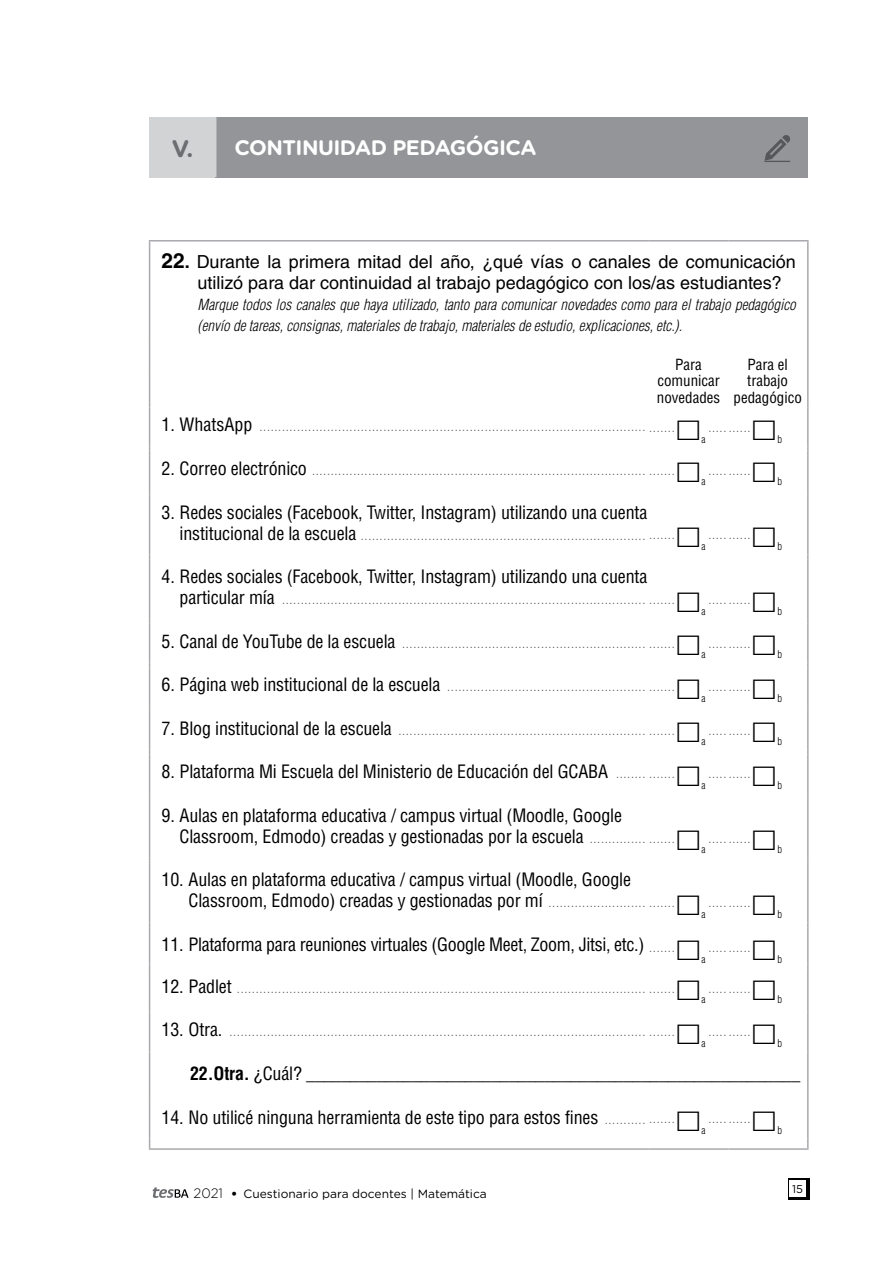
<style>
.page{position:relative;width:893px;height:1263px;background:#fff}
.page>*{position:absolute;margin:0;border:0;box-sizing:border-box;transform-origin:0 0}
.t1{font:700 21px "Gotham Rounded";letter-spacing:-.025em;color:#fff}
.t2{font:condensed 18px/21px "Helvetica LT Std";letter-spacing:-.01em;color:#000}
.t3{font:18px/21px "Helvetica LT Std";color:#000}
.t4{font:italic 300 condensed 15px/21px "Helvetica LT Std";color:#000}
.t5{font:condensed 15px/16.5px "Helvetica LT Std";color:#000;text-align:center}
.t6{font:300 13.65px "Gotham Rounded";color:#000}
.t7{font:300 13.5px "Helvetica LT Std";color:#58595b}
.t8{font:12px "Gotham Rounded";color:#000}
.t9{font:11.25px "Gotham Rounded";color:#000}
.t10{font:300 condensed 10.5px "Helvetica LT Std";color:#000}
.s1{font-size:24px;color:#6d6e71}
.s2{font-weight:700;font-size:21px}
.s3{font-weight:700}
.s4{font-weight:400;font-stretch:condensed;font-size:18px;color:#000}
.s5{font-weight:300;font-stretch:normal;font-size:13.5px;color:#58595b}
.s6{font-family:"Helvetica LT Std";font-weight:700}
</style>
<div class="page">
<div style="left:789px;top:1178px;width:21px;height:21px;background:#000"></div>
<div style="left:789px;top:1180px;width:17px;height:17px;background:#fff"></div>
<svg style="left:153px;top:1187px;width:35px;height:11px"></svg>
<div style="left:149px;top:117px;width:67px;height:60px;background:#d1d3d4"></div>
<div style="left:216px;top:117px;width:592px;height:60px;background:#939598"></div>
<hr style="left:149px;top:240px;width:500px;height:2px;background:#a7a9ac">
<hr style="left:149px;top:242px;width:1px;height:101px;background:#a7a9ac">
<hr style="left:649px;top:240px;width:79px;height:2px;background:#a7a9ac">
<hr style="left:728px;top:240px;width:81px;height:2px;background:#a7a9ac">
<hr style="left:807px;top:242px;width:2px;height:101px;background:#a7a9ac">
<hr style="left:149px;top:343px;width:1px;height:30px;background:#a7a9ac">
<hr style="left:807px;top:343px;width:2px;height:30px;background:#a7a9ac">
<hr style="left:807px;top:373px;width:2px;height:30px;background:#a7a9ac">
<hr style="left:149px;top:373px;width:1px;height:30px;background:#a7a9ac">
<hr style="left:149px;top:407px;width:1px;height:39px;background:#a7a9ac">
<hr style="left:807px;top:407px;width:2px;height:39px;background:#a7a9ac">
<hr style="left:149px;top:450px;width:1px;height:40px;background:#a7a9ac">
<hr style="left:807px;top:450px;width:2px;height:40px;background:#a7a9ac">
<hr style="left:149px;top:494px;width:1px;height:60px;background:#a7a9ac">
<hr style="left:807px;top:494px;width:2px;height:60px;background:#a7a9ac">
<hr style="left:149px;top:559px;width:1px;height:60px;background:#a7a9ac">
<hr style="left:807px;top:559px;width:2px;height:60px;background:#a7a9ac">
<hr style="left:149px;top:624px;width:1px;height:39px;background:#a7a9ac">
<hr style="left:807px;top:624px;width:2px;height:39px;background:#a7a9ac">
<hr style="left:149px;top:667px;width:1px;height:39px;background:#a7a9ac">
<hr style="left:807px;top:667px;width:2px;height:39px;background:#a7a9ac">
<hr style="left:149px;top:711px;width:1px;height:39px;background:#a7a9ac">
<hr style="left:807px;top:711px;width:2px;height:39px;background:#a7a9ac">
<hr style="left:149px;top:754px;width:1px;height:39px;background:#a7a9ac">
<hr style="left:807px;top:754px;width:2px;height:39px;background:#a7a9ac">
<hr style="left:149px;top:799px;width:1px;height:59px;background:#a7a9ac">
<svg style="left:807px;top:793px;width:2px;height:6px"></svg>
<hr style="left:807px;top:799px;width:2px;height:59px;background:#a7a9ac">
<hr style="left:149px;top:861px;width:1px;height:61px;background:#a7a9ac">
<hr style="left:807px;top:861px;width:2px;height:61px;background:#a7a9ac">
<hr style="left:149px;top:927px;width:1px;height:37px;background:#a7a9ac">
<hr style="left:807px;top:927px;width:2px;height:37px;background:#a7a9ac">
<hr style="left:149px;top:969px;width:1px;height:39px;background:#a7a9ac">
<hr style="left:807px;top:969px;width:2px;height:39px;background:#a7a9ac">
<hr style="left:149px;top:1012px;width:1px;height:39px;background:#a7a9ac">
<hr style="left:807px;top:1012px;width:2px;height:39px;background:#a7a9ac">
<hr style="left:149px;top:1051px;width:1px;height:44px;background:#a7a9ac">
<hr style="left:807px;top:1051px;width:2px;height:44px;background:#a7a9ac">
<hr style="left:149px;top:1099px;width:1px;height:39px;background:#a7a9ac">
<hr style="left:807px;top:1099px;width:2px;height:39px;background:#a7a9ac">
<svg style="left:807px;top:1138px;width:2px;height:10px"></svg>
<hr style="left:149px;top:1148px;width:500px;height:2px;background:#a7a9ac">
<hr style="left:649px;top:1148px;width:79px;height:2px;background:#a7a9ac">
<hr style="left:728px;top:1148px;width:81px;height:2px;background:#a7a9ac">
<svg style="left:764px;top:135px;width:26px;height:27px"></svg>
<h1 class="t1" style="left:172px;top:133px;width:366px"><span class="s1">V.</span> CONTINUIDAD PEDAGÓGICA</h1>
<h2 class="t3" style="left:198px;top:251px;width:600px;text-indent:-36px"><span class="s2">22</span><span class="s3">.</span> Durante la primera mitad del año, ¿qué vías o canales de comunicación utilizó para dar continuidad al trabajo pedagógico con los/as estudiantes?</h2>
<p class="t4" style="left:198px;top:294px;width:600px">Marque todos los canales que haya utilizado, tanto para comunicar novedades como para el trabajo pedagógico (envío de tareas, consignas, materiales de trabajo, materiales de estudio, explicaciones, etc.).</p>
<p class="t5" style="left:657px;top:356px;width:65px">Para comunicar novedades</p>
<p class="t5" style="left:733px;top:356px;width:70px">Para el trabajo pedagógico</p>
<p class="t7" style="left:162px;top:418px;width:515px"><span class="s4">1. WhatsApp</span> ....................................................................................................... .......</p>
<p class="t10" style="left:702px;top:432px;width:6px">a</p>
<p class="t7" style="left:708px;top:419px;width:44px">...........</p>
<p class="t10" style="left:777px;top:432px;width:6px">b</p>
<p class="t7" style="left:162px;top:462px;width:515px"><span class="s4">2. Correo electrónico</span> ......................................................................................... .......</p>
<h2 class="t2" style="left:162px;top:501px;width:487px">3. Redes sociales (Facebook, Twitter, Instagram) utilizando una cuenta</h2>
<p class="t7" style="left:180px;top:526px;width:497px"><span class="s4">institucional de la escuela</span> ............................................................................ .......</p>
<h2 class="t2" style="left:162px;top:566px;width:487px">4. Redes sociales (Facebook, Twitter, Instagram) utilizando una cuenta</h2>
<p class="t7" style="left:180px;top:591px;width:497px"><span class="s4">particular mía</span> ................................................................................................. .......</p>
<p class="t7" style="left:162px;top:634px;width:515px"><span class="s4">5. Canal de YouTube de la escuela</span> ................................................................. .......</p>
<p class="t7" style="left:162px;top:678px;width:515px"><span class="s4">6. Página web institucional de la escuela</span> ..................................................... .......</p>
<p class="t7" style="left:162px;top:721px;width:515px"><span class="s4">7. Blog institucional de la escuela</span> .................................................................. .......</p>
<h2 class="t2" style="left:162px;top:761px;width:515px">8. Plataforma Mi Escuela del Ministerio de Educación del GCABA <span class="s5">........ .......</span></h2>
<h2 class="t2" style="left:180px;top:805px;width:497px;text-indent:-18px">9. Aulas en plataforma educativa / campus virtual (Moodle, Google<br>Classroom, Edmodo) creadas y gestionadas por la escuela <span class="s5">............... .......</span></h2>
<h2 class="t2" style="left:189px;top:869px;width:488px;text-indent:-27px">10. Aulas en plataforma educativa / campus virtual (Moodle, Google<br>Classroom, Edmodo) creadas y gestionadas por mí <span class="s5">.......................... .......</span></h2>
<h2 class="t2" style="left:162px;top:934px;width:515px">11. Plataforma para reuniones virtuales (Google Meet, Zoom, Jitsi, etc.) <sub>.......</sub></h2>
<p class="t7" style="left:162px;top:980px;width:515px"><span class="s4">12. Padlet</span> ............................................................................................................. .......</p>
<p class="t7" style="left:162px;top:1023px;width:515px"><span class="s4">13. Otra.</span> ............................................................................................................... .......</p>
<p class="t7" style="left:708px;top:462px;width:44px">...........</p>
<p class="t10" style="left:702px;top:475px;width:6px">a</p>
<p class="t7" style="left:708px;top:526px;width:44px">...........</p>
<p class="t10" style="left:702px;top:539px;width:6px">a</p>
<p class="t7" style="left:708px;top:591px;width:44px">...........</p>
<p class="t10" style="left:702px;top:604px;width:6px">a</p>
<p class="t7" style="left:708px;top:634px;width:44px">...........</p>
<p class="t10" style="left:702px;top:648px;width:6px">a</p>
<p class="t7" style="left:708px;top:678px;width:44px">...........</p>
<p class="t10" style="left:702px;top:691px;width:6px">a</p>
<p class="t7" style="left:708px;top:721px;width:44px">...........</p>
<p class="t10" style="left:702px;top:735px;width:6px">a</p>
<p class="t7" style="left:708px;top:765px;width:44px">...........</p>
<p class="t10" style="left:702px;top:778px;width:6px">a</p>
<p class="t7" style="left:708px;top:829px;width:44px">...........</p>
<p class="t10" style="left:702px;top:843px;width:6px">a</p>
<p class="t7" style="left:708px;top:894px;width:44px">...........</p>
<p class="t10" style="left:702px;top:907px;width:6px">a</p>
<p class="t7" style="left:708px;top:939px;width:44px">...........</p>
<p class="t10" style="left:702px;top:953px;width:6px">a</p>
<p class="t7" style="left:708px;top:979px;width:44px">...........</p>
<p class="t10" style="left:702px;top:993px;width:6px">a</p>
<p class="t7" style="left:708px;top:1023px;width:44px">...........</p>
<p class="t10" style="left:777px;top:475px;width:6px">b</p>
<p class="t10" style="left:777px;top:539px;width:6px">b</p>
<p class="t10" style="left:777px;top:604px;width:6px">b</p>
<p class="t10" style="left:777px;top:648px;width:6px">b</p>
<p class="t10" style="left:777px;top:691px;width:6px">b</p>
<p class="t10" style="left:777px;top:735px;width:6px">b</p>
<p class="t10" style="left:777px;top:778px;width:6px">b</p>
<p class="t10" style="left:777px;top:843px;width:6px">b</p>
<p class="t10" style="left:777px;top:907px;width:6px">b</p>
<p class="t10" style="left:777px;top:953px;width:6px">b</p>
<p class="t10" style="left:777px;top:993px;width:6px">b</p>
<p class="t10" style="left:777px;top:1036px;width:6px">b</p>
<h2 class="t2" style="left:190px;top:1063px;width:612px"><span class="s3">22.Otra.</span> ¿Cuál? ________________________________________________________</h2>
<h2 class="t2" style="left:162px;top:1106px;width:515px">14. No utilicé ninguna herramienta de este tipo para estos fines <span class="s5">........... .......</span></h2>
<p class="t10" style="left:702px;top:1123px;width:6px">a</p>
<p class="t10" style="left:702px;top:1036px;width:6px">a</p>
<p class="t7" style="left:708px;top:1110px;width:44px">...........</p>
<p class="t10" style="left:777px;top:1123px;width:6px">b</p>
<p class="t6" style="left:194px;top:1184px;width:31px">2021</p>
<p class="t9" style="left:792px;top:1181px;width:12px">15</p>
<p class="t8" style="left:232px;top:1185px;width:256px"><span class="s6">•</span> Cuestionario para docentes | Matemática</p>
</div>
